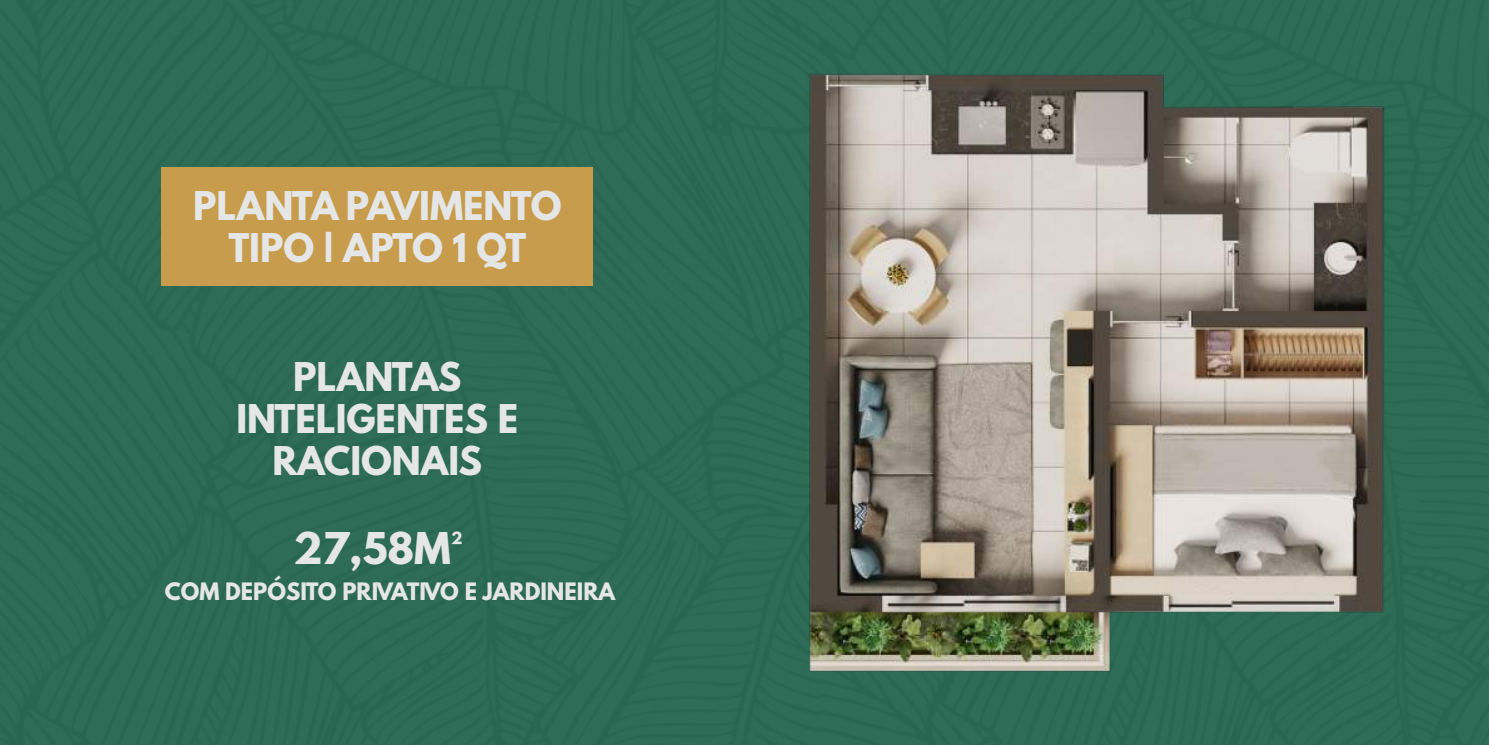
<style>
.page{position:relative;width:1489px;height:745px;background:#fff}
.page>*{position:absolute;margin:0;border:0;box-sizing:border-box;transform-origin:0 0}
.t1{font:700 38.75px "League Spartan";color:#e5e6e6}
.t2{font:700 35.12px/42.1px "League Spartan";color:#e5e6e6;text-align:center}
.t3{font:700 21.25px "League Spartan";color:#e5e6e6}
</style>
<div class="page">
<div style="left:0;top:0;width:1488px;height:744px;background:#2e6c57"></div>
<div style="left:162px;top:167px;width:431px;height:118px;background:#c79c4c"></div>
<img style="left:714px;top:71px;width:703px;height:602px">
<p class="t2" style="left:193px;top:184px;width:370px">PLANTA PAVIMENTO<br>TIPO | APTO 1 QT</p>
<p class="t2" style="left:236px;top:355px;width:283px">PLANTAS<br>INTELIGENTES E<br>RACIONAIS</p>
<p class="t1" style="left:293px;top:517px;width:169px">27,58M²</p>
<p class="t3" style="left:165px;top:574px;width:452px">COM DEPÓSITO PRIVATIVO E JARDINEIRA</p>
</div>
